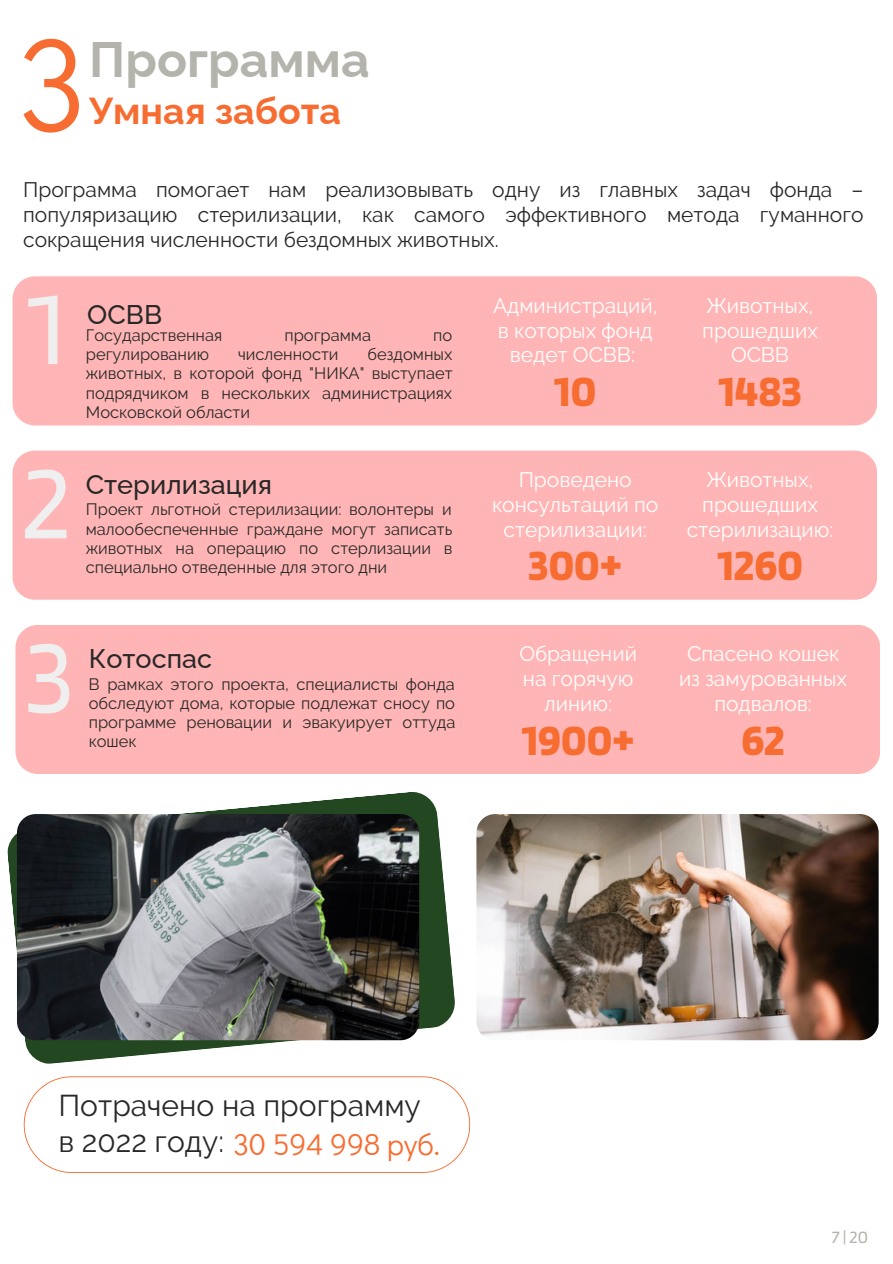
<style>
.page{position:relative;width:893px;height:1264px;background:#fff}
.page>*{position:absolute;margin:0;border:0;box-sizing:border-box;transform-origin:0 0}
.t1{font:131.55px "Didact Gothic";color:#f76d31}
.t2{font:107.85px "Blinker";color:#efefef}
.t3{font:700 49.8px "Raleway";color:#b4b4ad}
.t4{font:700 45px "Blinker";color:#f76d31}
.t5{font:700 37.5px "Raleway";color:#f76d31}
.t6{font:30px/36px "Raleway";color:#282828}
.t7{font:30px "Didact Gothic";color:#f76d31}
.t8{font:500 27px "Raleway";color:#282828}
.t9{font:21px/24.8px "Raleway";color:#fff;text-align:center}
.t10{font:21px/24.8px "Raleway";color:#282828;text-align:justify}
.t11{font:18px "Blinker";color:#b4b4ad}
.t12{font:16.5px/19px "Raleway";color:#282828;text-align:justify}
</style>
<div class="page">
<svg style="left:24px;top:1076px;width:446px;height:96px"></svg>
<div style="left:13px;top:276px;width:863px;height:149px;background:#ffb5b5;border-radius:22px"></div>
<div style="left:13px;top:450px;width:863px;height:149px;background:#ffb5b5;border-radius:22px"></div>
<div style="left:15px;top:625px;width:864px;height:149px;background:#ffb5b5;border-radius:22px"></div>
<svg style="left:7px;top:792px;width:448px;height:272px"></svg>
<img style="left:17px;top:814px;width:402px;height:226px;border-radius:19px">
<img style="left:476px;top:814px;width:402px;height:226px;border-radius:19px">
<p class="t1" style="left:17px;top:-7px;width:71px">3</p>
<p class="t3" style="left:89px;top:31px;width:282px">Программа</p>
<p class="t5" style="left:89px;top:88px;width:253px">Умная забота</p>
<p class="t10" style="left:23px;top:177px;width:841px">Программа помогает нам реализовывать одну из главных задач фонда – популяризацию стерилизации, как самого эффективного метода гуманного сокращения численности бездомных животных.</p>
<p class="t2" style="left:27px;top:260px;width:41px">1</p>
<p class="t8" style="left:87px;top:298px;width:76px">ОСВВ</p>
<p class="t9" style="left:493px;top:293px;width:166px">Администраций, в которых фонд ведет ОСВВ:</p>
<p class="t4" style="left:554px;top:363px;width:44px">10</p>
<p class="t12" style="left:86px;top:326px;width:138px">Государственная</p>
<p class="t12" style="left:284px;top:326px;width:88px">программа</p>
<p class="t12" style="left:433px;top:326px;width:21px">по</p>
<p class="t12" style="left:86px;top:345px;width:125px">регулированию</p>
<p class="t12" style="left:238px;top:345px;width:102px">численности</p>
<p class="t12" style="left:86px;top:345px;width:368px;text-indent:282px">бездомных животных, в которой фонд "НИКА" выступает подрядчиком в нескольких администрациях Московской области</p>
<p class="t2" style="left:22px;top:435px;width:50px">2</p>
<p class="t8" style="left:86px;top:468px;width:188px">Стерилизация</p>
<p class="t9" style="left:492px;top:467px;width:168px">Проведено консультаций по стерилизации:</p>
<p class="t4" style="left:528px;top:537px;width:95px">300+</p>
<p class="t12" style="left:86px;top:500px;width:368px">Проект льготной стерилизации: волонтеры и малообеспеченные граждане могут записать животных на операцию по стерлизации в специально отведенные для этого дни</p>
<p class="t9" style="left:702px;top:293px;width:117px;text-align:left">Животных, прошедших</p>
<p class="t9" style="left:731px;top:342px;width:60px">ОСВВ</p>
<p class="t4" style="left:718px;top:363px;width:85px">1483</p>
<p class="t9" style="left:702px;top:467px;width:117px;text-align:left">Животных, прошедших</p>
<p class="t9" style="left:686px;top:517px;width:148px">стерилизацию:</p>
<p class="t4" style="left:717px;top:537px;width:87px">1260</p>
<p class="t2" style="left:25px;top:609px;width:51px">3</p>
<p class="t8" style="left:89px;top:642px;width:125px">Котоспас</p>
<p class="t9" style="left:519px;top:641px;width:119px">Обращений</p>
<p class="t9" style="left:523px;top:666px;width:112px">на горячую линию:</p>
<p class="t4" style="left:521px;top:711px;width:114px">1900+</p>
<p class="t12" style="left:89px;top:674px;width:368px">В рамках этого проекта, специалисты фонда обследуют дома, которые подлежат сносу по программе реновации и эвакуирует оттуда кошек</p>
<p class="t9" style="left:687px;top:641px;width:154px">Спасено кошек</p>
<p class="t9" style="left:679px;top:666px;width:169px">из замурованных</p>
<p class="t9" style="left:714px;top:691px;width:99px">подвалов:</p>
<p class="t4" style="left:741px;top:711px;width:45px">62</p>
<p class="t6" style="left:58px;top:1087px;width:364px">Потрачено на программу в 2022 году:</p>
<p class="t7" style="left:233px;top:1123px;width:208px">30 594 998 руб.</p>
<p class="t11" style="left:831px;top:1225px;width:38px">7|20</p>
</div>
